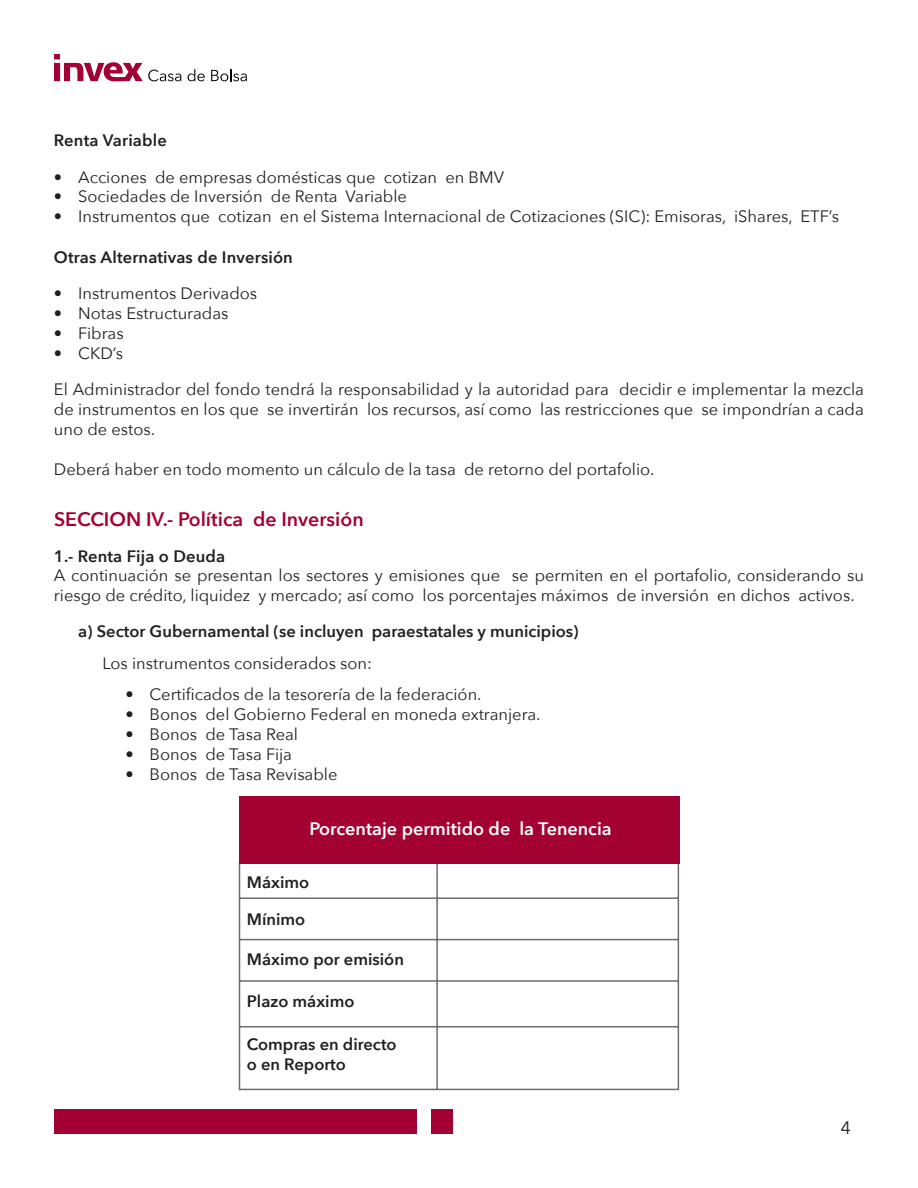
<style>
.page{position:relative;width:918px;height:1188px;background:#fff}
.page>*{position:absolute;margin:0;border:0;box-sizing:border-box;transform-origin:0 0}
.t1{font:600 19.5px "Avenir Next";color:#a40133}
.t2{font:600 18px "Avenir Next";color:#fff}
.t3{font:18px "Avenir Next";color:#231f20}
.t4{font:16.5px/19.8px "Avenir Next";color:#231f20}
.t5{font:600 16.5px/19.8px "Avenir Next";color:#231f20}
</style>
<div class="page">
<div style="left:54px;top:1110px;width:363px;height:24px;background:#a30033"></div>
<div style="left:431px;top:1110px;width:22px;height:24px;background:#a30033"></div>
<svg style="left:54px;top:54px;width:127px;height:27px"></svg>
<svg style="left:188px;top:69px;width:17px;height:12px"></svg>
<svg style="left:211px;top:69px;width:36px;height:12px"></svg>
<svg style="left:238px;top:861px;width:442px;height:230px"></svg>
<div style="left:239px;top:796px;width:440px;height:68px;background:#a40133"></div>
<p class="t5" style="left:54px;top:130px;width:114px">Renta Variable</p>
<p class="t4" style="left:54px;top:166px;width:10px;text-align:justify">• • •</p>
<p class="t4" style="left:78px;top:166px;width:762px">Acciones de empresas domésticas que cotizan en BMV<br>Sociedades de Inversión de Renta Variable<br>Instrumentos que cotizan en el Sistema Internacional de Cotizaciones (SIC): Emisoras, iShares, ETF’s</p>
<p class="t5" style="left:54px;top:247px;width:240px">Otras Alternativas de Inversión</p>
<p class="t4" style="left:54px;top:283px;width:10px;text-align:justify">• • • •</p>
<p class="t4" style="left:78px;top:283px;width:181px">Instrumentos Derivados<br>Notas Estructuradas<br>Fibras<br>CKD’s</p>
<p class="t4" style="left:54px;top:379px;width:812px;text-align:justify">El Administrador del fondo tendrá la responsabilidad y la autoridad para decidir e implementar la mezcla de instrumentos en los que se invertirán los recursos, así como las restricciones que se impondrían a cada uno de estos.</p>
<p class="t4" style="left:54px;top:458px;width:602px">Deberá haber en todo momento un cálculo de la tasa de retorno del portafolio.</p>
<p class="t1" style="left:54px;top:503px;width:311px">SECCION IV.- Política de Inversión</p>
<p class="t5" style="left:54px;top:546px;width:173px">1.- Renta Fija o Deuda</p>
<p class="t4" style="left:54px;top:565px;width:812px">A continuación se presentan los sectores y emisiones que se permiten en el portafolio, considerando su riesgo de crédito, liquidez y mercado; así como los porcentajes máximos de inversión en dichos activos.</p>
<p class="t5" style="left:78px;top:621px;width:502px">a) Sector Gubernamental (se incluyen paraestatales y municipios)</p>
<p class="t4" style="left:102px;top:653px;width:271px">Los instrumentos considerados son:</p>
<p class="t4" style="left:125px;top:684px;width:10px;text-align:justify">• • • • •</p>
<p class="t4" style="left:150px;top:684px;width:392px">Certificados de la tesorería de la federación.<br>Bonos del Gobierno Federal en moneda extranjera.<br>Bonos de Tasa Real<br>Bonos de Tasa Fija<br>Bonos de Tasa Revisable</p>
<p class="t2" style="left:309px;top:813px;width:304px">Porcentaje permitido de la Tenencia</p>
<p class="t5" style="left:247px;top:872px;width:64px">Máximo</p>
<p class="t5" style="left:247px;top:909px;width:60px">Mínimo</p>
<p class="t5" style="left:247px;top:949px;width:159px">Máximo por emisión</p>
<p class="t5" style="left:247px;top:991px;width:109px">Plazo máximo</p>
<p class="t5" style="left:247px;top:1034px;width:151px">Compras en directo o en Reporto</p>
<p class="t3" style="left:840px;top:1113px;width:12px">4</p>
</div>
